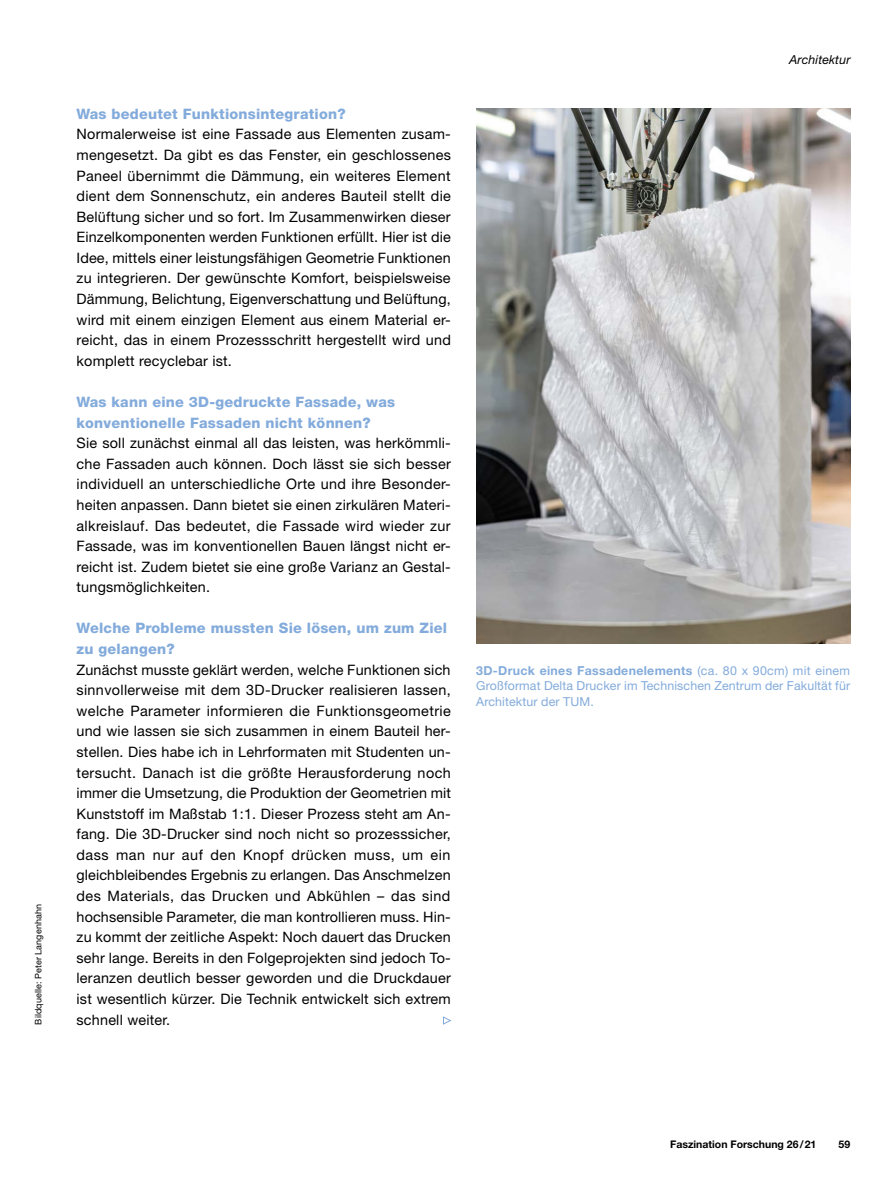
<style>
.page{position:relative;width:893px;height:1191px;background:#fff}
.page>*{position:absolute;margin:0;border:0;box-sizing:border-box;transform-origin:0 0}
.Text_D{font:14.4px/20.5px "Helvetica Neue LT Std";letter-spacing:.015em;color:#000;text-align:justify}
.Text_D_Zwischenübers{font:800 14.4px/20.5px "Helvetica Neue LT Std";letter-spacing:.015em;color:#83abdb}
.t1{font:12.3px/15.5px "Helvetica Neue LT Std";letter-spacing:.01em;color:#83abdb;text-align:justify}
.t2{font:italic 12.3px "Helvetica Neue LT Std";letter-spacing:.01em;color:#000}
.t3{font:700 10.5px "Helvetica Neue LT Std";color:#000}
.t4{font:9px "Helvetica Neue LT Std";letter-spacing:.01em;color:#000}
.s1{font-weight:700}
</style>
<div class="page">
<svg style="left:443px;top:1016px;width:9px;height:9px"></svg>
<img style="left:476px;top:108px;width:374px;height:535px">
<p class="t4" style="left:33px;top:1024px;width:122px;rotate:-90deg">Bildquelle: Peter Langenhahn</p>
<h5 class="Text_D_Zwischenübers" style="left:77px;top:103px;width:271px">Was bedeutet Funktionsintegration?</h5>
<p class="Text_D" style="left:77px;top:124px;width:376px">Normalerweise ist eine Fassade aus Elementen zusam&shy;mengesetzt. Da gibt es das Fenster, ein geschlossenes Paneel übernimmt die Dämmung, ein weiteres Element dient dem Sonnenschutz, ein anderes Bauteil stellt die Belüftung sicher und so fort. Im Zusammenwirken dieser Einzelkomponenten werden Funktionen erfüllt. Hier ist die Idee, mittels einer leistungsfähigen Geometrie Funktionen zu integrieren. Der gewünschte Komfort, beispielsweise Dämmung, Belichtung, Eigenverschattung und Belüftung, wird mit einem einzigen Element aus einem Material er&shy;reicht, das in einem Prozessschritt hergestellt wird und komplett recyclebar ist.</p>
<h5 class="Text_D_Zwischenübers" style="left:77px;top:391px;width:320px">Was kann eine 3D-gedruckte Fassade, was konventionelle Fassaden nicht können?</h5>
<p class="Text_D" style="left:77px;top:432px;width:376px">Sie soll zunächst einmal all das leisten, was herkömmli&shy;che Fassaden auch können. Doch lässt sie sich besser individuell an unterschiedliche Orte und ihre Besonder&shy;heiten anpassen. Dann bietet sie einen zirkulären Materi&shy;alkreislauf. Das bedeutet, die Fassade wird wieder zur Fassade, was im konventionellen Bauen längst nicht er&shy;reicht ist. Zudem bietet sie eine große Varianz an Gestal&shy;tungsmöglichkeiten.</p>
<h5 class="Text_D_Zwischenübers" style="left:77px;top:618px;width:372px">Welche Probleme mussten Sie lösen, um zum Ziel zu gelangen?</h5>
<p class="Text_D" style="left:77px;top:659px;width:376px">Zunächst musste geklärt werden, welche Funktionen sich sinnvollerweise mit dem 3D-Drucker realisieren lassen, welche Parameter informieren die Funktionsgeometrie und wie lassen sie sich zusammen in einem Bauteil her&shy;stellen. Dies habe ich in Lehrformaten mit Studenten un&shy;tersucht. Danach ist die größte Herausforderung noch immer die Umsetzung, die Produktion der Geometrien mit Kunststoff im Maßstab 1:1. Dieser Prozess steht am An&shy;fang. Die 3D-Drucker sind noch nicht so prozesssicher, dass man nur auf den Knopf drücken muss, um ein gleichbleibendes Ergebnis zu erlangen. Das Anschmelzen des Materials, das Drucken und Abkühlen – das sind hochsensible Parameter, die man kontrollieren muss. Hin&shy;zu kommt der zeitliche Aspekt: Noch dauert das Drucken sehr lange. Bereits in den Folgeprojekten sind jedoch To&shy;leranzen deutlich besser geworden und die Druckdauer ist wesentlich kürzer. Die Technik entwickelt sich extrem schnell weiter.</p>
<p class="t2" style="left:789px;top:52px;width:63px">Architektur</p>
<p class="t1" style="left:476px;top:662px;width:375px"><span class="s1">3D-Druck eines Fassadenelements</span> (ca. 80 x 90cm) mit einem Großformat Delta Drucker im Technischen Zentrum der Fakultät für Architektur der TUM.</p>
<p class="t3" style="left:670px;top:1137px;width:148px">Faszination Forschung 26/21</p>
<p class="t3" style="left:838px;top:1137px;width:14px">59</p>
</div>
